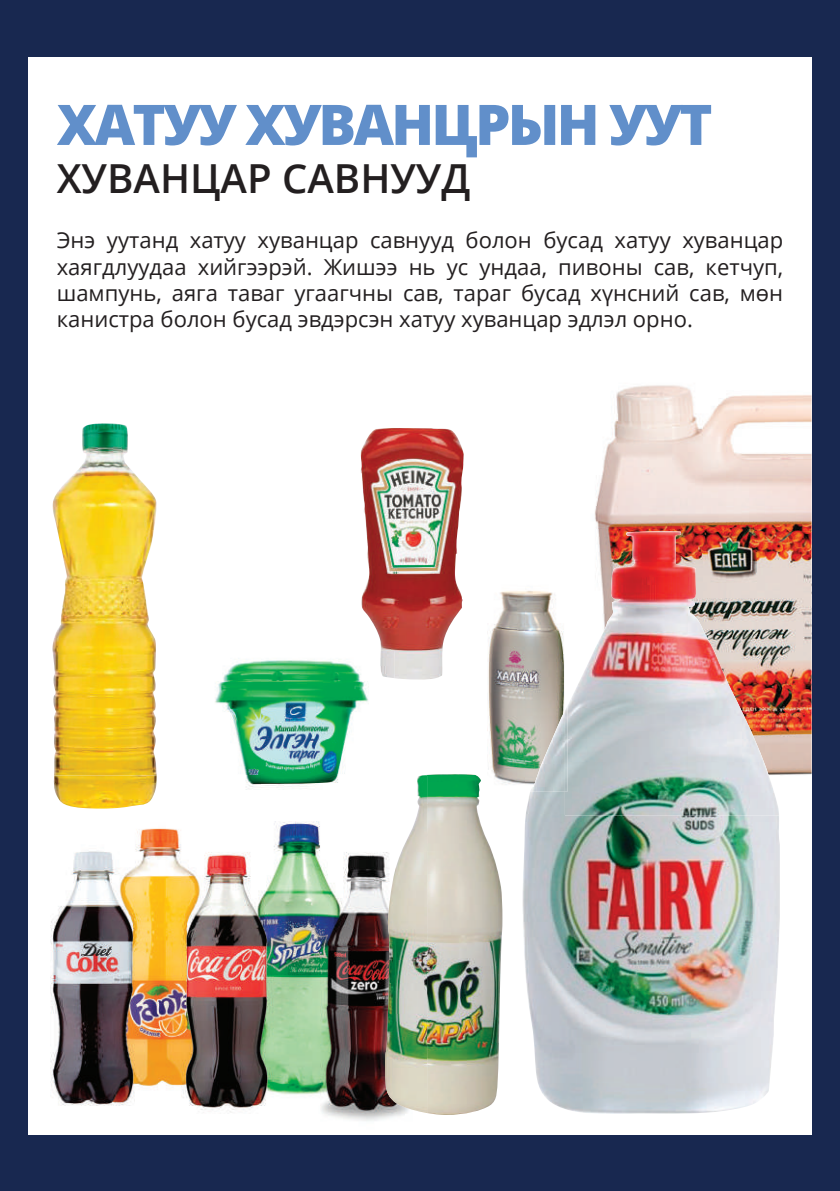
<style>
.page{position:relative;width:840px;height:1191px;background:#fff}
.page>*{position:absolute;margin:0;border:0;box-sizing:border-box;transform-origin:0 0}
.t1{font:800 56px "Open Sans";letter-spacing:-.05em;color:#618fca}
.t2{font:600 40px "Open Sans";color:#231f20}
.t3{font:22px/26.4px "Open Sans";color:#231f20;text-align:justify}
</style>
<div class="page">
<div style="left:0;top:0;width:839px;height:1191px;background:#182850"></div>
<div style="left:28px;top:57px;width:783px;height:1077px;background:#fff"></div>
<img style="left:50px;top:789px;width:356px;height:332px">
<img style="left:595px;top:385px;width:216px;height:390px">
<img style="left:487px;top:591px;width:77px;height:194px">
<img style="left:522px;top:791px;width:257px;height:323px">
<img style="left:564px;top:531px;width:214px;height:284px">
<img style="left:529px;top:710px;width:35px;height:81px">
<svg style="left:564px;top:705px;width:3px;height:5px"></svg>
<img style="left:215px;top:660px;width:154px;height:129px">
<img style="left:360px;top:429px;width:71px;height:251px">
<img style="left:379px;top:651px;width:15px;height:27px">
<img style="left:52px;top:423px;width:105px;height:386px">
<img style="left:427px;top:774px;width:75px;height:340px">
<img style="left:385px;top:775px;width:42px;height:338px">
<h1 class="t1" style="left:57px;top:82px;width:657px">ХАТУУ ХУВАНЦРЫН УУТ</h1>
<h2 class="t2" style="left:57px;top:151px;width:415px">ХУВАНЦАР САВНУУД</h2>
<p class="t3" style="left:57px;top:226px;width:727px">Энэ уутанд хатуу хуванцар савнууд болон бусад хатуу хуванцар хаягдлуудаа хийгээрэй. Жишээ нь ус ундаа, пивоны сав, кетчуп, шампунь, аяга таваг угаагчны сав, тараг бусад хүнсний сав, мөн канистра болон бусад эвдэрсэн хатуу хуванцар эдлэл орно.</p>
</div>
